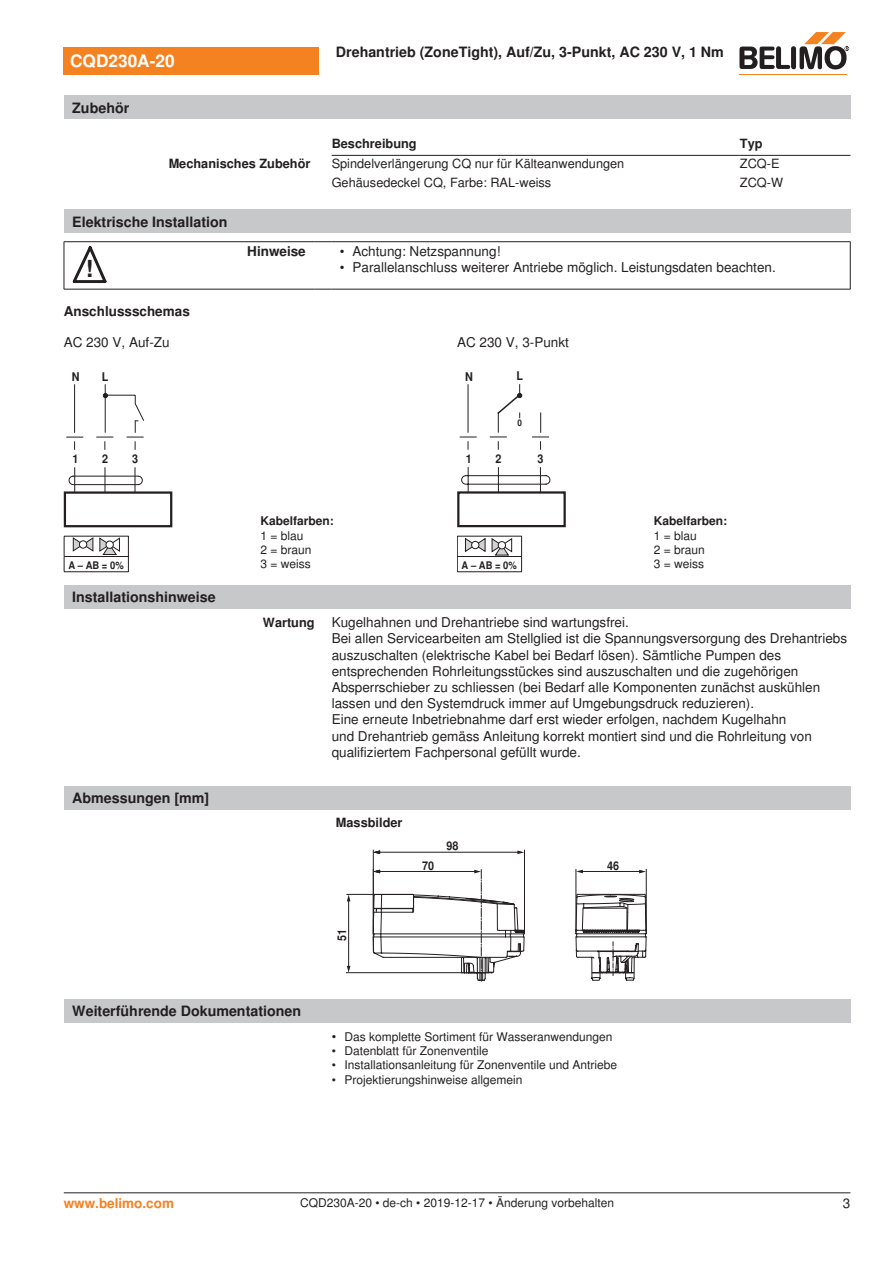
<style>
.page{position:relative;width:893px;height:1263px;background:#fff}
.page>*{position:absolute;margin:0;border:0;box-sizing:border-box;transform-origin:0 0}
.t1{font:700 23.55px "Nimbus Sans BEL";color:#231f20}
.t2{font:700 17.25px "Nimbus Sans BEL";color:#fff}
.t3{font:700 14.25px "Nimbus Sans BEL";color:#231f20}
.Bulletpoints{font:13.5px/16.2px "Nimbus Sans BEL";color:#231f20}
.Anschluss_Schema_Bas{font:13.5px "Nimbus Sans BEL";color:#231f20}
.Tabellenkopf_rechtsb{font:700 13.5px "Nimbus Sans BEL";color:#231f20}
.t4{font:700 13.5px "Nimbus Sans BEL";color:#f58220}
.Rechtsbündig_Footer{font:13.5px "Nimbus Sans BEL";color:#231f20}
.Tabellentext_1mm{font:12.75px "Nimbus Sans BEL";color:#231f20}
.Tabellenkopf_rechtsb-2{font:700 12.75px "Nimbus Sans BEL";color:#231f20}
.Tabellenkopf{font:700 12.75px "Nimbus Sans BEL";color:#231f20}
.Rechtsbündig{font:700 12.75px "Nimbus Sans BEL";color:#231f20}
.Bulletpoints-2{font:12px "Nimbus Sans BEL";color:#231f20}
.Footer_EU_center{font:12px "Nimbus Sans BEL";color:#231f20}
.Legende{font:12px/14.4px "Nimbus Sans BEL";color:#231f20}
.Anschluss_Schema_Bas-2{font:700 12px "Nimbus Sans BEL";color:#231f20}
.t5{font:700 12px "Nimbus Sans BEL";color:#231f20;scale:.9 1}
.t6{font:700 10.5px "Nimbus Sans BEL";color:#231f20;scale:.9 1}
.t7{font:700 9px "Nimbus Sans BEL";color:#231f20;scale:.9 1}
.s1{font-size:12.75px}
</style>
<div class="page">
<hr style="left:332px;top:155px;width:408px;height:1px;background:#231f20">
<hr style="left:740px;top:155px;width:110px;height:1px;background:#231f20">
<div style="left:64px;top:210px;width:786px;height:23px;background:#c7c8ca"></div>
<hr style="left:64px;top:242px;width:1px;height:47px;background:#231f20">
<hr style="left:850px;top:242px;width:1px;height:47px;background:#231f20">
<hr style="left:64px;top:241px;width:51px;height:1px;background:#231f20">
<hr style="left:115px;top:241px;width:199px;height:1px;background:#231f20">
<svg style="left:314px;top:241px;width:17px;height:1px"></svg>
<hr style="left:331px;top:241px;width:519px;height:1px;background:#231f20">
<hr style="left:64px;top:289px;width:51px;height:1px;background:#231f20">
<hr style="left:115px;top:289px;width:199px;height:1px;background:#231f20">
<svg style="left:314px;top:289px;width:17px;height:1px"></svg>
<hr style="left:331px;top:289px;width:519px;height:1px;background:#231f20">
<svg style="left:73px;top:246px;width:34px;height:37px"></svg>
<div style="left:64px;top:491px;width:108px;height:36px;border:2px solid #231f20"></div>
<svg style="left:66px;top:384px;width:79px;height:109px"></svg>
<hr style="left:64px;top:536px;width:65px;height:1px;background:#231f20">
<hr style="left:64px;top:556px;width:65px;height:1px;background:#231f20">
<svg style="left:64px;top:537px;width:1px;height:34px"></svg>
<svg style="left:128px;top:537px;width:1px;height:34px"></svg>
<hr style="left:64px;top:571px;width:65px;height:1px;background:#231f20">
<svg style="left:73px;top:537px;width:47px;height:18px"></svg>
<div style="left:79px;top:541px;width:8px;height:7px;background:#fff;border-radius:50%"></div>
<div style="left:79px;top:540px;width:8px;height:8px;border:1px solid #231f20;border-radius:50%"></div>
<hr style="left:468px;top:384px;width:1px;height:49px;background:#231f20">
<svg style="left:461px;top:467px;width:90px;height:24px"></svg>
<svg style="left:532px;top:412px;width:17px;height:38px"></svg>
<svg style="left:460px;top:437px;width:17px;height:13px"></svg>
<svg style="left:490px;top:384px;width:32px;height:66px"></svg>
<div style="left:457px;top:491px;width:109px;height:36px;border:2px solid #231f20"></div>
<hr style="left:457px;top:536px;width:65px;height:1px;background:#231f20">
<hr style="left:457px;top:556px;width:65px;height:1px;background:#231f20">
<svg style="left:457px;top:537px;width:1px;height:34px"></svg>
<svg style="left:521px;top:537px;width:1px;height:34px"></svg>
<hr style="left:457px;top:571px;width:65px;height:1px;background:#231f20">
<svg style="left:465px;top:537px;width:47px;height:19px"></svg>
<div style="left:472px;top:541px;width:7px;height:8px;background:#fff;border-radius:50%"></div>
<div style="left:471px;top:541px;width:8px;height:8px;border:1px solid #231f20;border-radius:50%"></div>
<div style="left:64px;top:585px;width:786px;height:24px;background:#c7c8ca"></div>
<div style="left:64px;top:786px;width:786px;height:24px;background:#c7c8ca"></div>
<hr style="left:348px;top:898px;width:1px;height:70px;background:#231f20">
<svg style="left:347px;top:895px;width:3px;height:6px"></svg>
<svg style="left:347px;top:966px;width:3px;height:6px"></svg>
<hr style="left:346px;top:894px;width:67px;height:1px;background:#231f20">
<hr style="left:346px;top:972px;width:117px;height:1px;background:#231f20">
<hr style="left:524px;top:850px;width:1px;height:84px;background:#231f20">
<svg style="left:517px;top:850px;width:7px;height:4px"></svg>
<hr style="left:373px;top:850px;width:1px;height:82px;background:#231f20">
<svg style="left:372px;top:869px;width:153px;height:113px"></svg>
<hr style="left:379px;top:871px;width:97px;height:1px;background:#231f20">
<svg style="left:373px;top:850px;width:7px;height:4px"></svg>
<hr style="left:379px;top:852px;width:141px;height:1px;background:#231f20">
<svg style="left:575px;top:869px;width:72px;height:112px"></svg>
<div style="left:64px;top:999px;width:786px;height:23px;background:#c7c8ca"></div>
<div style="left:64px;top:47px;width:255px;height:27px;background:#f58220"></div>
<hr style="left:739px;top:74px;width:107px;height:1px;background:#f58220">
<svg style="left:739px;top:32px;width:110px;height:38px"></svg>
<div style="left:64px;top:96px;width:786px;height:23px;background:#c7c8ca"></div>
<hr style="left:64px;top:1192px;width:786px;height:1px;background:#231f20">
<p class="t2" style="left:70px;top:51px;width:106px">CQD230A-20</p>
<p class="t3" style="left:72px;top:99px;width:58px">Zubehör</p>
<p class="t3" style="left:336px;top:44px;width:389px">Drehantrieb (ZoneTight), Auf/Zu, 3-Punkt, AC 230 V, 1 Nm</p>
<p class="Tabellenkopf" style="left:332px;top:135px;width:87px">Beschreibung</p>
<p class="Tabellenkopf" style="left:740px;top:135px;width:24px">Typ</p>
<p class="Tabellenkopf_rechtsb-2" style="left:169px;top:156px;width:143px">Mechanisches Zubehör</p>
<p class="Tabellentext_1mm" style="left:332px;top:156px;width:294px">Spindelverlängerung CQ nur für Kälteanwendungen</p>
<p class="Tabellentext_1mm" style="left:740px;top:156px;width:41px">ZCQ-E</p>
<p class="Tabellentext_1mm" style="left:332px;top:175px;width:221px">Gehäusedeckel CQ, Farbe: RAL-weiss</p>
<p class="Tabellentext_1mm" style="left:740px;top:175px;width:45px">ZCQ-W</p>
<p class="t3" style="left:72px;top:213px;width:157px">Elektrische Installation</p>
<p class="t1" style="left:86px;top:255px;width:9px">!</p>
<p class="Tabellenkopf_rechtsb" style="left:247px;top:243px;width:60px">Hinweise</p>
<p class="Bulletpoints" style="left:340px;top:243px;width:162px">• Achtung: Netzspannung!</p>
<p class="Bulletpoints" style="left:340px;top:260px;width:437px">• Parallelanschluss weiterer Antriebe möglich. Leistungsdaten beachten.</p>
<p class="Tabellenkopf_rechtsb" style="left:64px;top:303px;width:128px">Anschlussschemas</p>
<p class="Anschluss_Schema_Bas" style="left:64px;top:334px;width:107px">AC 230 V, Auf-Zu</p>
<p class="Anschluss_Schema_Bas" style="left:457px;top:334px;width:113px">AC 230 V, 3-Punkt</p>
<p class="t5" style="left:72px;top:369px;width:10px">N</p>
<p class="t5" style="left:102px;top:369px;width:9px">L</p>
<p class="t5" style="left:72px;top:451px;width:8px">1</p>
<p class="t5" style="left:102px;top:451px;width:8px">2</p>
<p class="t5" style="left:132px;top:451px;width:8px">3</p>
<p class="t6" style="left:68px;top:558px;width:63px">A – AB = 0%</p>
<p class="t3" style="left:72px;top:589px;width:145px">Installationshinweise</p>
<p class="t3" style="left:72px;top:790px;width:138px">Abmessungen [mm]</p>
<p class="t5" style="left:465px;top:369px;width:10px">N</p>
<p class="t5" style="left:516px;top:368px;width:9px">L</p>
<p class="t7" style="left:517px;top:417px;width:7px">0</p>
<p class="Anschluss_Schema_Bas-2" style="left:260px;top:514px;width:75px">Kabelfarben:</p>
<p class="Legende" style="left:260px;top:528px;width:53px">1 = blau<br>2 = braun<br>3 = weiss</p>
<p class="t5" style="left:466px;top:451px;width:8px">1</p>
<p class="t5" style="left:495px;top:451px;width:8px">2</p>
<p class="t5" style="left:537px;top:451px;width:8px">3</p>
<p class="t6" style="left:462px;top:558px;width:63px">A – AB = 0%</p>
<p class="Anschluss_Schema_Bas-2" style="left:654px;top:514px;width:75px">Kabelfarben:</p>
<p class="Legende" style="left:654px;top:528px;width:53px">1 = blau<br>2 = braun<br>3 = weiss</p>
<p class="Rechtsbündig" style="left:263px;top:614px;width:53px">Wartung</p>
<p class="Bulletpoints" style="left:332px;top:614px;width:299px">Kugelhahnen und Drehantriebe sind wartungsfrei.</p>
<p class="Bulletpoints" style="left:332px;top:631px;width:517px">Bei allen Servicearbeiten am Stellglied ist die Spannungsversorgung des Drehantriebs auszuschalten (elektrische Kabel bei Bedarf lösen). Sämtliche Pumpen des entsprechenden Rohrleitungsstückes sind auszuschalten und die zugehörigen Absperrschieber zu schliessen (bei Bedarf alle Komponenten zunächst auskühlen lassen und den Systemdruck immer auf Umgebungsdruck reduzieren).</p>
<p class="Bulletpoints" style="left:332px;top:712px;width:482px">Eine erneute Inbetriebnahme darf erst wieder erfolgen, nachdem Kugelhahn und Drehantrieb gemäss Anleitung korrekt montiert sind und die Rohrleitung von qualifiziertem Fachpersonal gefüllt wurde.</p>
<p class="Tabellenkopf_rechtsb-2" style="left:336px;top:815px;width:68px">Massbilder</p>
<p class="t5" style="left:446px;top:838px;width:15px">98</p>
<p class="t5" style="left:422px;top:858px;width:15px">70</p>
<p class="t5" style="left:607px;top:858px;width:15px">46</p>
<p class="t5" style="left:334px;top:941px;width:15px;rotate:-90deg">51</p>
<p class="t3" style="left:72px;top:1002px;width:230px">Weiterführende Dokumentationen</p>
<p class="Bulletpoints-2" style="left:332px;top:1029px;width:282px"><span class="s1">•</span> Das komplette Sortiment für Wasseranwendungen</p>
<p class="Bulletpoints-2" style="left:332px;top:1043px;width:158px">• Datenblatt für Zonenventile</p>
<p class="Bulletpoints-2" style="left:332px;top:1058px;width:287px">• Installationsanleitung für Zonenventile und Antriebe</p>
<p class="Bulletpoints-2" style="left:332px;top:1072px;width:192px">• Projektierungshinweise allgemein</p>
<p class="t4" style="left:64px;top:1195px;width:112px">www.belimo.com</p>
<p class="Footer_EU_center" style="left:300px;top:1196px;width:316px">CQD230A-20 • de-ch • 2019-12-17 • Änderung vorbehalten</p>
<p class="Rechtsbündig_Footer" style="left:843px;top:1195px;width:9px">3</p>
</div>
